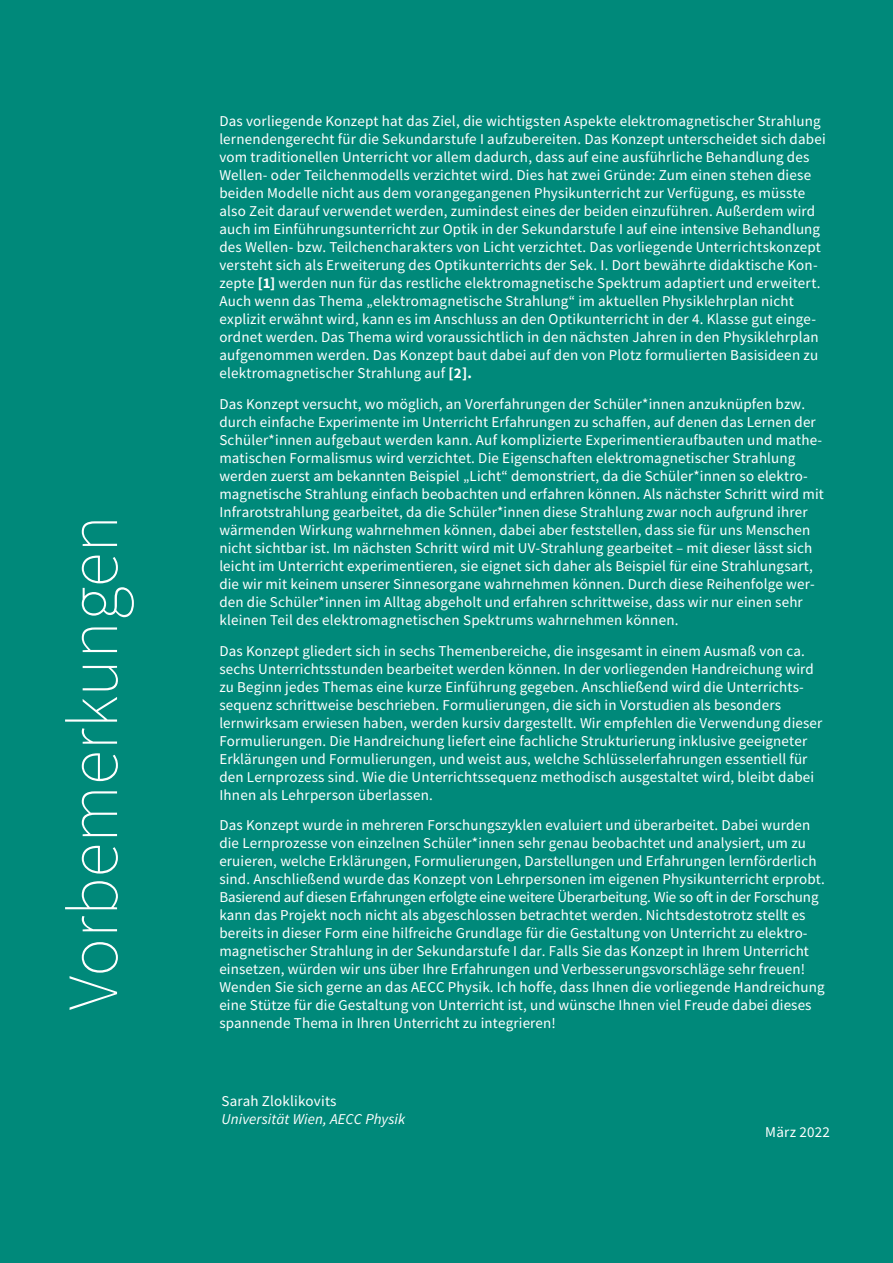
<style>
.page{position:relative;width:893px;height:1263px;background:#00897a}
.page>*{position:absolute;margin:0;border:0;box-sizing:border-box;transform-origin:0 0}
.t1{font:200 72px "Source Sans Pro";color:#fff}
.t2{font:15px/18px "Source Sans Pro";letter-spacing:.01em;color:#fff}
.t3{font:italic 15px "Source Sans Pro";letter-spacing:.005em;color:#fff}
.s1{font-weight:700}
</style>
<div class="page">
<h1 class="t1" style="left:50px;top:1010px;width:497px;rotate:-90deg">Vorbemerkungen</h1>
<p class="t2" style="left:219px;top:112px;width:608px">Das vorliegende Konzept hat das Ziel, die wichtigsten Aspekte elektromagnetischer Strahlung lernendengerecht für die Sekundarstufe I aufzubereiten. Das Konzept unterscheidet sich dabei vom traditionellen Unterricht vor allem dadurch, dass auf eine ausführliche Behandlung des Wellen- oder Teilchenmodells verzichtet wird. Dies hat zwei Gründe: Zum einen stehen diese beiden Modelle nicht aus dem vorangegangenen Physikunterricht zur Verfügung, es müsste also Zeit darauf verwendet werden, zumindest eines der beiden einzuführen. Außerdem wird auch im Einführungsunterricht zur Optik in der Sekundarstufe I auf eine intensive Behandlung des Wellen- bzw. Teilchencharakters von Licht verzichtet. Das vorliegende Unterrichtskonzept versteht sich als Erweiterung des Optikunterrichts der Sek. I. Dort bewährte didaktische Kon&shy;zepte <span class="s1">[1]</span> werden nun für das restliche elektromagnetische Spektrum adaptiert und erweitert.<br>Auch wenn das Thema „elektromagnetische Strahlung“ im aktuellen Physiklehrplan nicht explizit erwähnt wird, kann es im Anschluss an den Optikunterricht in der 4. Klasse gut einge&shy;ordnet werden. Das Thema wird voraussichtlich in den nächsten Jahren in den Physiklehrplan aufgenommen werden. Das Konzept baut dabei auf den von Plotz formulierten Basisideen zu elektromagnetischer Strahlung auf <span class="s1">[2].</span></p>
<p class="t2" style="left:219px;top:395px;width:606px">Das Konzept versucht, wo möglich, an Vorerfahrungen der Schüler*innen anzuknüpfen bzw. durch einfache Experimente im Unterricht Erfahrungen zu schaffen, auf denen das Lernen der Schüler*innen aufgebaut werden kann. Auf komplizierte Experimentieraufbauten und mathe&shy;matischen Formalismus wird verzichtet. Die Eigenschaften elektromagnetischer Strahlung werden zuerst am bekannten Beispiel „Licht“ demonstriert, da die Schüler*innen so elektro&shy;magnetische Strahlung einfach beobachten und erfahren können. Als nächster Schritt wird mit Infrarotstrahlung gearbeitet, da die Schüler*innen diese Strahlung zwar noch aufgrund ihrer wärmenden Wirkung wahrnehmen können, dabei aber feststellen, dass sie für uns Menschen nicht sichtbar ist. Im nächsten Schritt wird mit UV-Strahlung gearbeitet – mit dieser lässt sich leicht im Unterricht experimentieren, sie eignet sich daher als Beispiel für eine Strahlungsart, die wir mit keinem unserer Sinnesorgane wahrnehmen können. Durch diese Reihenfolge wer&shy;den die Schüler*innen im Alltag abgeholt und erfahren schrittweise, dass wir nur einen sehr kleinen Teil des elektromagnetischen Spektrums wahrnehmen können.</p>
<p class="t2" style="left:219px;top:641px;width:604px">Das Konzept gliedert sich in sechs Themenbereiche, die insgesamt in einem Ausmaß von ca. sechs Unterrichtsstunden bearbeitet werden können. In der vorliegenden Handreichung wird zu Beginn jedes Themas eine kurze Einführung gegeben. Anschließend wird die Unterrichts&shy;sequenz schrittweise beschrieben. Formulierungen, die sich in Vorstudien als besonders lernwirksam erwiesen haben, werden kursiv dargestellt. Wir empfehlen die Verwendung dieser Formulierungen. Die Handreichung liefert eine fachliche Strukturierung inklusive geeigneter Erklärungen und Formulierungen, und weist aus, welche Schlüsselerfahrungen essentiell für den Lernprozess sind. Wie die Unterrichtssequenz methodisch ausgestaltet wird, bleibt dabei Ihnen als Lehrperson überlassen.</p>
<p class="t2" style="left:219px;top:816px;width:607px">Das Konzept wurde in mehreren Forschungszyklen evaluiert und überarbeitet. Dabei wurden die Lernprozesse von einzelnen Schüler*innen sehr genau beobachtet und analysiert, um zu eruieren, welche Erklärungen, Formulierungen, Darstellungen und Erfahrungen lernförderlich sind. Anschließend wurde das Konzept von Lehrpersonen im eigenen Physikunterricht erprobt.<br>Basierend auf diesen Erfahrungen erfolgte eine weitere Überarbeitung. Wie so oft in der Forschung kann das Projekt noch nicht als abgeschlossen betrachtet werden. Nichtsdestotrotz stellt es bereits in dieser Form eine hilfreiche Grundlage für die Gestaltung von Unterricht zu elektro&shy;magnetischer Strahlung in der Sekundarstufe I dar. Falls Sie das Konzept in Ihrem Unterricht einsetzen, würden wir uns über Ihre Erfahrungen und Verbesserungsvorschläge sehr freuen!<br>Wenden Sie sich gerne an das AECC Physik. Ich hoffe, dass Ihnen die vorliegende Handreichung eine Stütze für die Gestaltung von Unterricht ist, und wünsche Ihnen viel Freude dabei dieses spannende Thema in Ihren Unterricht zu integrieren!</p>
<p class="t2" style="left:221px;top:1092px;width:117px">Sarah Zloklikovits</p>
<p class="t3" style="left:221px;top:1109px;width:185px">Universität Wien, AECC Physik</p>
<p class="t2" style="left:765px;top:1122px;width:66px">März 2022</p>
</div>
